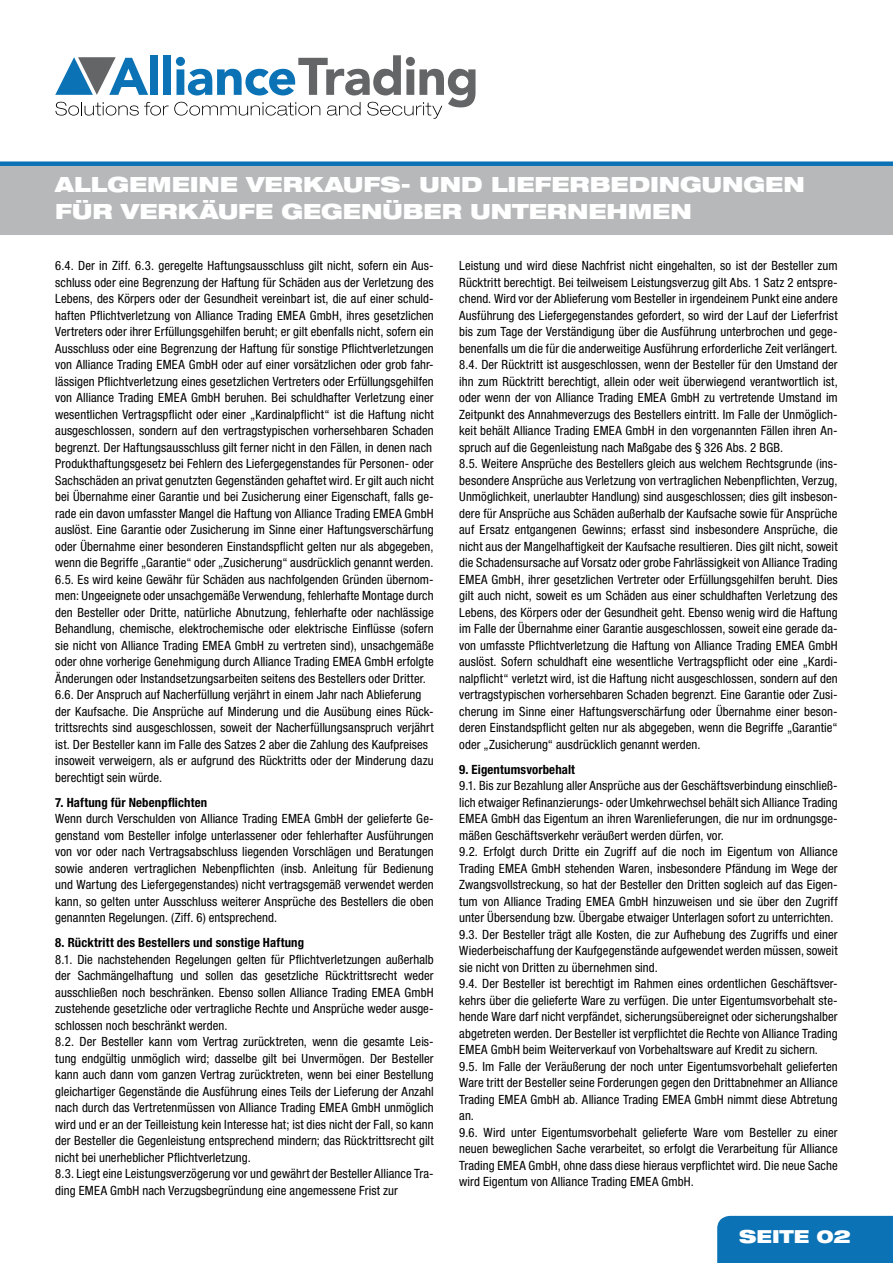
<style>
.page{position:relative;width:893px;height:1263px;background:#fff}
.page>*{position:absolute;margin:0;border:0;box-sizing:border-box;transform-origin:0 0}
.t1{font:900 expanded 21px/27px "Helvetica Neue LT Std";color:#fff}
.t2{font:900 expanded 18px "Helvetica Neue LT Std";color:#fff}
.t3{font:condensed 12.75px/16.5px "Helvetica Neue LT Std";letter-spacing:.005em;color:#000}
.t4{font:700 condensed 12.75px "Helvetica Neue LT Std";letter-spacing:.015em;color:#000}
</style>
<div class="page">
<svg style="left:55px;top:55px;width:420px;height:64px"></svg>
<div style="left:717px;top:1216px;width:176px;height:47px;background:#0b72b5"></div>
<div style="left:0;top:162px;width:893px;height:73px;background:#b6b8b9"></div>
<div style="left:0;top:161px;width:893px;height:5px;background:#0b72b5"></div>
<h1 class="t1" style="left:55px;top:170px;width:751px">ALLGEMEINE VERKAUFS- UND LIEFERBEDINGUNGEN<br>FÜR VERKÄUFE GEGENÜBER UNTERNEHMEN</h1>
<p class="t3" style="left:55px;top:257px;width:380px">6.4. Der in Ziff. 6.3. geregelte Haftungsausschluss gilt nicht, sofern ein Aus&shy;schluss oder eine Begrenzung der Haftung für Schäden aus der Verletzung des Lebens, des Körpers oder der Gesundheit vereinbart ist, die auf einer schuld&shy;haften Pflichtverletzung von Alliance Trading EMEA GmbH, ihres gesetzlichen Vertreters oder ihrer Erfüllungsgehilfen beruht; er gilt ebenfalls nicht, sofern ein Ausschluss oder eine Begrenzung der Haftung für sonstige Pflichtverletzungen von Alliance Trading EMEA GmbH oder auf einer vorsätzlichen oder grob fahr&shy;lässigen Pflichtverletzung eines gesetzlichen Vertreters oder Erfüllungsgehilfen von Alliance Trading EMEA GmbH beruhen. Bei schuldhafter Verletzung einer wesentlichen Vertragspflicht oder einer „Kardinalpflicht“ ist die Haftung nicht ausgeschlossen, sondern auf den vertragstypischen vorhersehbaren Schaden begrenzt. Der Haftungsausschluss gilt ferner nicht in den Fällen, in denen nach Produkthaftungsgesetz bei Fehlern des Liefergegenstandes für Personen- oder Sachschäden an privat genutzten Gegenständen gehaftet wird. Er gilt auch nicht bei Übernahme einer Garantie und bei Zusicherung einer Eigenschaft, falls ge&shy;rade ein davon umfasster Mangel die Haftung von Alliance Trading EMEA GmbH auslöst. Eine Garantie oder Zusicherung im Sinne einer Haftungsverschärfung oder Übernahme einer besonderen Einstandspflicht gelten nur als abgegeben, wenn die Begriffe „Garantie“ oder „Zusicherung“ ausdrücklich genannt werden.<br>6.5. Es wird keine Gewähr für Schäden aus nachfolgenden Gründen übernom&shy;men: Ungeeignete oder unsachgemäße Verwendung, fehlerhafte Montage durch den Besteller oder Dritte, natürliche Abnutzung, fehlerhafte oder nachlässige Behandlung, chemische, elektrochemische oder elektrische Einflüsse (sofern sie nicht von Alliance Trading EMEA GmbH zu vertreten sind), unsachgemäße oder ohne vorherige Genehmigung durch Alliance Trading EMEA GmbH erfolgte Änderungen oder Instandsetzungsarbeiten seitens des Bestellers oder Dritter.<br>6.6. Der Anspruch auf Nacherfüllung verjährt in einem Jahr nach Ablieferung der Kaufsache. Die Ansprüche auf Minderung und die Ausübung eines Rück&shy;trittsrechts sind ausgeschlossen, soweit der Nacherfüllungsanspruch verjährt ist. Der Besteller kann im Falle des Satzes 2 aber die Zahlung des Kaufpreises insoweit verweigern, als er aufgrund des Rücktritts oder der Minderung dazu berechtigt sein würde.</p>
<p class="t4" style="left:55px;top:794px;width:153px">7. Haftung für Nebenpflichten</p>
<p class="t3" style="left:55px;top:810px;width:380px;text-align:justify">Wenn durch Verschulden von Alliance Trading EMEA GmbH der gelieferte Ge&shy;genstand vom Besteller infolge unterlassener oder fehlerhafter Ausführungen von vor oder nach Vertragsabschluss liegenden Vorschlägen und Beratungen sowie anderen vertraglichen Nebenpflichten (insb. Anleitung für Bedienung und Wartung des Liefergegenstandes) nicht vertragsgemäß verwendet werden kann, so gelten unter Ausschluss weiterer Ansprüche des Bestellers die oben genannten Regelungen. (Ziff. 6) entsprechend.</p>
<p class="t4" style="left:55px;top:935px;width:250px">8. Rücktritt des Bestellers und sonstige Haftung</p>
<p class="t3" style="left:55px;top:951px;width:380px">8.1. Die nachstehenden Regelungen gelten für Pflichtverletzungen außerhalb der Sachmängelhaftung und sollen das gesetzliche Rücktrittsrecht weder ausschließen noch beschränken. Ebenso sollen Alliance Trading EMEA GmbH zustehende gesetzliche oder vertragliche Rechte und Ansprüche weder ausge&shy;schlossen noch beschränkt werden.<br>8.2. Der Besteller kann vom Vertrag zurücktreten, wenn die gesamte Leis&shy;tung endgültig unmöglich wird; dasselbe gilt bei Unvermögen. Der Besteller kann auch dann vom ganzen Vertrag zurücktreten, wenn bei einer Bestellung gleichartiger Gegenstände die Ausführung eines Teils der Lieferung der Anzahl nach durch das Vertretenmüssen von Alliance Trading EMEA GmbH unmöglich wird und er an der Teilleistung kein Interesse hat; ist dies nicht der Fall, so kann der Besteller die Gegenleistung entsprechend mindern; das Rücktrittsrecht gilt nicht bei unerheblicher Pflichtverletzung.<br>8.3. Liegt eine Leistungsverzögerung vor und gewährt der Besteller Alliance Tra&shy;ding EMEA GmbH nach Verzugsbegründung eine angemessene Frist zur</p>
<p class="t3" style="left:459px;top:257px;width:380px">Leistung und wird diese Nachfrist nicht eingehalten, so ist der Besteller zum Rücktritt berechtigt. Bei teilweisem Leistungsverzug gilt Abs. 1 Satz 2 entspre&shy;chend. Wird vor der Ablieferung vom Besteller in irgendeinem Punkt eine andere Ausführung des Liefergegenstandes gefordert, so wird der Lauf der Lieferfrist bis zum Tage der Verständigung über die Ausführung unterbrochen und gege&shy;benenfalls um die für die anderweitige Ausführung erforderliche Zeit verlängert.<br>8.4. Der Rücktritt ist ausgeschlossen, wenn der Besteller für den Umstand der ihn zum Rücktritt berechtigt, allein oder weit überwiegend verantwortlich ist, oder wenn der von Alliance Trading EMEA GmbH zu vertretende Umstand im Zeitpunkt des Annahmeverzugs des Bestellers eintritt. Im Falle der Unmöglich&shy;keit behält Alliance Trading EMEA GmbH in den vorgenannten Fällen ihren An&shy;spruch auf die Gegenleistung nach Maßgabe des § 326 Abs. 2 BGB.<br>8.5. Weitere Ansprüche des Bestellers gleich aus welchem Rechtsgrunde (ins&shy;besondere Ansprüche aus Verletzung von vertraglichen Nebenpflichten, Verzug, Unmöglichkeit, unerlaubter Handlung) sind ausgeschlossen; dies gilt insbeson&shy;dere für Ansprüche aus Schäden außerhalb der Kaufsache sowie für Ansprüche auf Ersatz entgangenen Gewinns; erfasst sind insbesondere Ansprüche, die nicht aus der Mangelhaftigkeit der Kaufsache resultieren. Dies gilt nicht, soweit die Schadensursache auf Vorsatz oder grobe Fahrlässigkeit von Alliance Trading EMEA GmbH, ihrer gesetzlichen Vertreter oder Erfüllungsgehilfen beruht. Dies gilt auch nicht, soweit es um Schäden aus einer schuldhaften Verletzung des Lebens, des Körpers oder der Gesundheit geht. Ebenso wenig wird die Haftung im Falle der Übernahme einer Garantie ausgeschlossen, soweit eine gerade da&shy;von umfasste Pflichtverletzung die Haftung von Alliance Trading EMEA GmbH auslöst. Sofern schuldhaft eine wesentliche Vertragspflicht oder eine „Kardi&shy;nalpflicht“ verletzt wird, ist die Haftung nicht ausgeschlossen, sondern auf den vertragstypischen vorhersehbaren Schaden begrenzt. Eine Garantie oder Zusi&shy;cherung im Sinne einer Haftungsverschärfung oder Übernahme einer beson&shy;deren Einstandspflicht gelten nur als abgegeben, wenn die Begriffe „Garantie“ oder „Zusicherung“ ausdrücklich genannt werden.</p>
<p class="t4" style="left:459px;top:761px;width:117px">9. Eigentumsvorbehalt</p>
<p class="t3" style="left:459px;top:777px;width:380px">9.1. Bis zur Bezahlung aller Ansprüche aus der Geschäftsverbindung einschließ&shy;lich etwaiger Refinanzierungs- oder Umkehrwechsel behält sich Alliance Trading EMEA GmbH das Eigentum an ihren Warenlieferungen, die nur im ordnungsge&shy;mäßen Geschäftsverkehr veräußert werden dürfen, vor.<br>9.2. Erfolgt durch Dritte ein Zugriff auf die noch im Eigentum von Alliance Trading EMEA GmbH stehenden Waren, insbesondere Pfändung im Wege der Zwangsvollstreckung, so hat der Besteller den Dritten sogleich auf das Eigen&shy;tum von Alliance Trading EMEA GmbH hinzuweisen und sie über den Zugriff unter Übersendung bzw. Übergabe etwaiger Unterlagen sofort zu unterrichten.<br>9.3. Der Besteller trägt alle Kosten, die zur Aufhebung des Zugriffs und einer Wiederbeischaffung der Kaufgegenstände aufgewendet werden müssen, soweit sie nicht von Dritten zu übernehmen sind.<br>9.4. Der Besteller ist berechtigt im Rahmen eines ordentlichen Geschäftsver&shy;kehrs über die gelieferte Ware zu verfügen. Die unter Eigentumsvorbehalt ste&shy;hende Ware darf nicht verpfändet, sicherungsübereignet oder sicherungshalber abgetreten werden. Der Besteller ist verpflichtet die Rechte von Alliance Trading EMEA GmbH beim Weiterverkauf von Vorbehaltsware auf Kredit zu sichern.<br>9.5. Im Falle der Veräußerung der noch unter Eigentumsvorbehalt gelieferten Ware tritt der Besteller seine Forderungen gegen den Drittabnehmer an Alliance Trading EMEA GmbH ab. Alliance Trading EMEA GmbH nimmt diese Abtretung an.<br>9.6. Wird unter Eigentumsvorbehalt gelieferte Ware vom Besteller zu einer neuen beweglichen Sache verarbeitet, so erfolgt die Verarbeitung für Alliance Trading EMEA GmbH, ohne dass diese hieraus verpflichtet wird. Die neue Sache wird Eigentum von Alliance Trading EMEA GmbH.</p>
<h2 class="t2" style="left:739px;top:1225px;width:113px">SEITE 02</h2>
</div>
